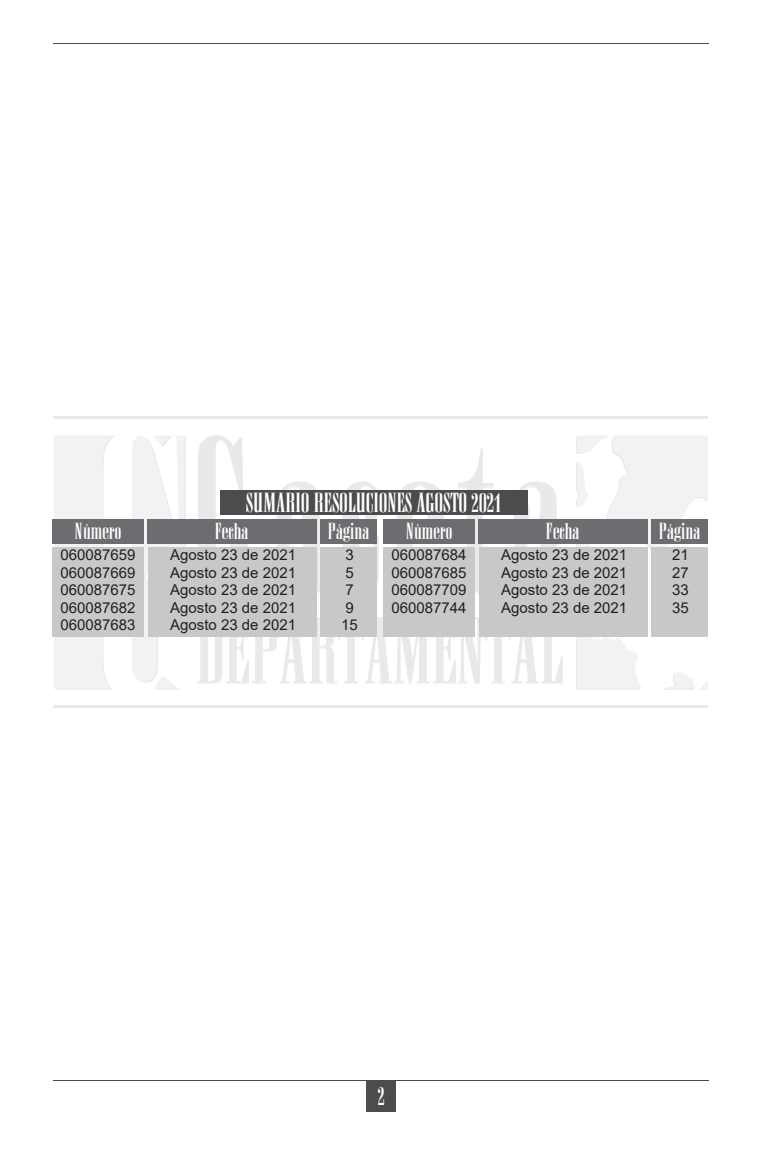
<style>
.page{position:relative;width:762px;height:1159px;background:#fff}
.page>*{position:absolute;margin:0;border:0;box-sizing:border-box;transform-origin:0 0}
.t1{font:23.75px "Anatevka";color:#fff}
.t2{font:22.5px "Anatevka";color:#fff}
.t3{font:20px "Anatevka";color:#fff}
.t4{font:15px/17.5px "Arial";color:#231f20}
</style>
<div class="page">
<svg style="left:198px;top:435px;width:50px;height:112px"></svg>
<svg style="left:276px;top:481px;width:44px;height:113px"></svg>
<svg style="left:343px;top:481px;width:36px;height:102px"></svg>
<svg style="left:397px;top:482px;width:46px;height:65px"></svg>
<svg style="left:458px;top:448px;width:36px;height:146px"></svg>
<svg style="left:513px;top:481px;width:44px;height:66px"></svg>
<svg style="left:197px;top:617px;width:366px;height:67px"></svg>
<hr style="left:54px;top:705px;width:654px;height:2px;background:#4b4c4d">
<hr style="left:54px;top:416px;width:654px;height:2px;background:#4b4c4d">
<svg style="left:132px;top:436px;width:54px;height:253px"></svg>
<svg style="left:54px;top:436px;width:61px;height:253px"></svg>
<svg style="left:576px;top:436px;width:132px;height:141px"></svg>
<svg style="left:664px;top:672px;width:44px;height:18px"></svg>
<svg style="left:576px;top:636px;width:66px;height:54px"></svg>
<div style="left:366px;top:1080px;width:30px;height:31px;background:#4b4c4d"></div>
<hr style="left:53px;top:1080px;width:656px;height:1px;background:#4b4c4d">
<hr style="left:53px;top:43px;width:656px;height:1px;background:#4b4c4d">
<div style="left:52px;top:519px;width:91px;height:25px;background:#6c6d70"></div>
<div style="left:383px;top:519px;width:91px;height:25px;background:#6c6d70"></div>
<div style="left:147px;top:519px;width:169px;height:25px;background:#6c6d70"></div>
<div style="left:478px;top:519px;width:169px;height:25px;background:#6c6d70"></div>
<div style="left:320px;top:519px;width:57px;height:25px;background:#6c6d70"></div>
<div style="left:651px;top:519px;width:57px;height:25px;background:#6c6d70"></div>
<div style="left:52px;top:547px;width:91px;height:89px;background:#c7c8ca"></div>
<div style="left:383px;top:547px;width:91px;height:89px;background:#c7c8ca"></div>
<div style="left:148px;top:547px;width:168px;height:89px;background:#c7c8ca"></div>
<div style="left:479px;top:547px;width:168px;height:89px;background:#c7c8ca"></div>
<div style="left:320px;top:547px;width:57px;height:89px;background:#c7c8ca"></div>
<div style="left:651px;top:547px;width:57px;height:89px;background:#c7c8ca"></div>
<div style="left:220px;top:490px;width:307px;height:25px;background:#4b4c4d"></div>
<p class="t1" style="left:245px;top:489px;width:258px">SUMARIO RESOLUCIONES AGOSTO 2021</p>
<p class="t3" style="left:75px;top:519px;width:47px">Número</p>
<p class="t3" style="left:406px;top:519px;width:47px">Número</p>
<p class="t4" style="left:60px;top:546px;width:77px">060087659</p>
<p class="t4" style="left:60px;top:563px;width:77px">060087669</p>
<p class="t4" style="left:60px;top:581px;width:77px">060087675</p>
<p class="t4" style="left:60px;top:598px;width:77px">060087682</p>
<p class="t4" style="left:60px;top:616px;width:77px">060087683</p>
<p class="t3" style="left:215px;top:519px;width:35px">Fecha</p>
<p class="t3" style="left:545px;top:519px;width:35px">Fecha</p>
<p class="t4" style="left:170px;top:546px;width:127px">Agosto 23 de 2021</p>
<p class="t4" style="left:170px;top:563px;width:127px">Agosto 23 de 2021</p>
<p class="t4" style="left:170px;top:581px;width:127px">Agosto 23 de 2021</p>
<p class="t4" style="left:170px;top:598px;width:127px">Agosto 23 de 2021</p>
<p class="t4" style="left:170px;top:616px;width:127px">Agosto 23 de 2021</p>
<p class="t3" style="left:327px;top:519px;width:43px">Página</p>
<p class="t3" style="left:658px;top:519px;width:43px">Página</p>
<p class="t4" style="left:345px;top:546px;width:10px">3</p>
<p class="t4" style="left:345px;top:563px;width:10px">5</p>
<p class="t4" style="left:345px;top:581px;width:10px">7</p>
<p class="t4" style="left:345px;top:598px;width:10px">9</p>
<p class="t4" style="left:341px;top:616px;width:18px">15</p>
<p class="t4" style="left:391px;top:546px;width:77px">060087684<br>060087685</p>
<p class="t4" style="left:391px;top:581px;width:77px">060087709</p>
<p class="t4" style="left:391px;top:598px;width:77px">060087744</p>
<p class="t4" style="left:501px;top:546px;width:127px">Agosto 23 de 2021</p>
<p class="t4" style="left:501px;top:563px;width:127px">Agosto 23 de 2021</p>
<p class="t4" style="left:501px;top:581px;width:127px">Agosto 23 de 2021</p>
<p class="t4" style="left:501px;top:598px;width:127px">Agosto 23 de 2021</p>
<p class="t4" style="left:672px;top:546px;width:18px">21</p>
<p class="t4" style="left:672px;top:563px;width:18px">27</p>
<p class="t4" style="left:672px;top:581px;width:18px">33</p>
<p class="t4" style="left:672px;top:598px;width:18px">35</p>
<p class="t2" style="left:377px;top:1082px;width:9px">2</p>
</div>
